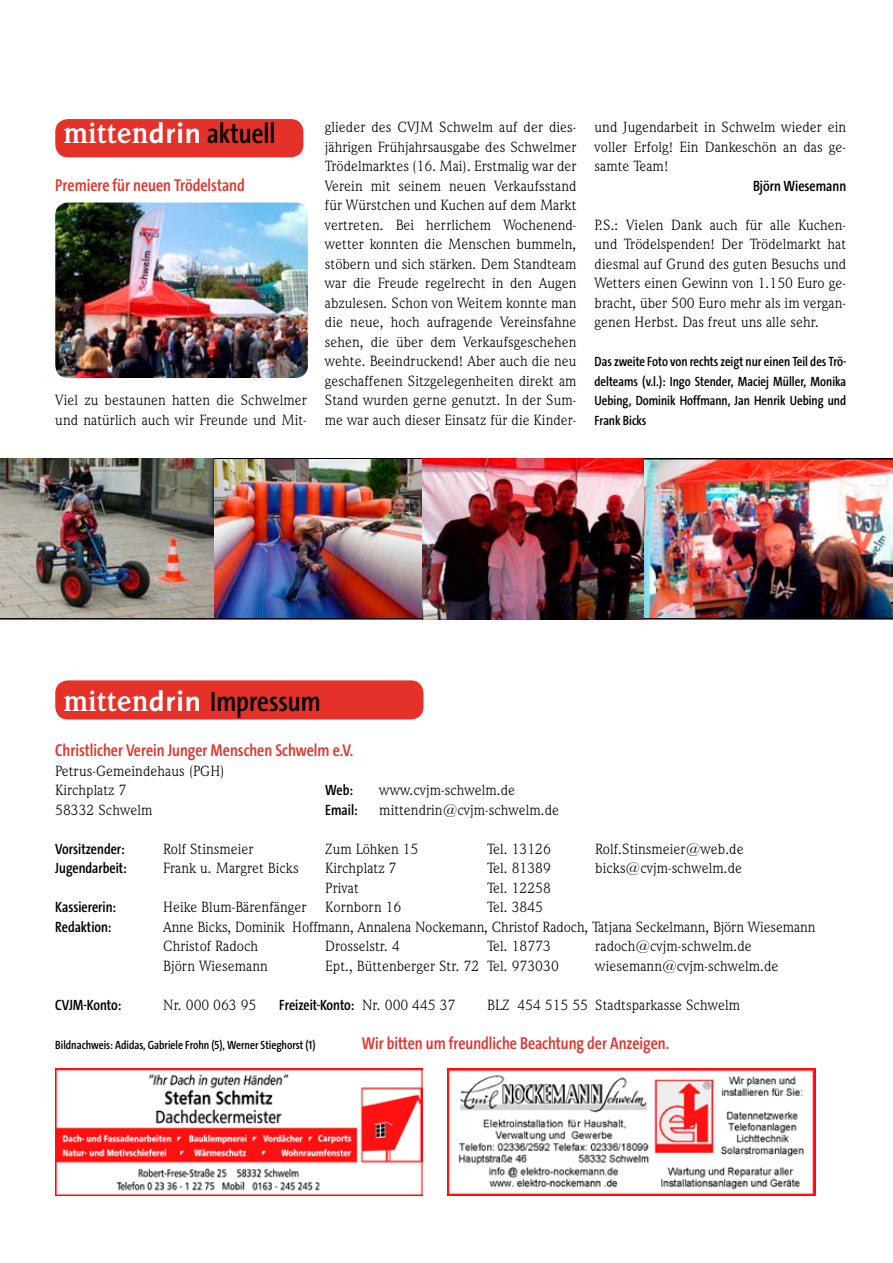
<style>
.page{position:relative;width:893px;height:1263px;background:#fff}
.page>*{position:absolute;margin:0;border:0;box-sizing:border-box;transform-origin:0 0}
.t1{font:600 28.5px "The Sans Cd OF6";color:#000}
.t2{font:600 17.25px "The Sans Cd OF6";color:#e4312a}
.t3{font:15px/19.5px "Weidemann IT Cby BT";color:#000}
.t4{font:600 15px "The Sans Cd OF6";color:#000}
.t5{font:600 13.5px/19.5px "The Sans Cd OF6";color:#000;text-align:justify}
.t6{font:600 12px "The Sans Cd OF6";color:#000}
.s1{font-family:"Weidemann IT Cby BT";font-weight:700;font-size:30px;color:#fff}
.s2{font-family:"The Sans B7";font-weight:700;color:#fff}
.s3{font-family:"Weidemann IT Cby BT";font-weight:400}
</style>
<div class="page">
<div style="left:55px;top:119px;width:248px;height:38px;background:#e4312a;border-radius:13px"></div>
<div style="left:55px;top:680px;width:368px;height:39px;background:#e4312a;border-radius:13px"></div>
<img style="left:55px;top:1068px;width:368px;height:128px">
<img style="left:448px;top:1068px;width:368px;height:128px">
<img style="left:0;top:458px;width:893px;height:162px">
<img style="left:0;top:459px;width:423px;height:159px">
<img style="left:55px;top:202px;width:253px;height:176px;border-radius:13px">
<h1 class="t1" style="left:63px;top:119px;width:214px"><span class="s1">mitten</span><span class="s2">drin</span> aktuell</h1>
<p class="t2" style="left:55px;top:176px;width:191px">Premiere für neuen Trödelstand</p>
<p class="t3" style="left:55px;top:390px;width:253px">Viel zu bestaunen hatten die Schwelmer und natürlich auch wir Freunde und Mit-</p>
<p class="t3" style="left:325px;top:117px;width:253px;text-align:justify">glieder des CVJM Schwelm auf der dies&shy;jährigen Frühjahrsausgabe des Schwelmer Trödelmarktes (16. Mai). Erstmalig war der Verein mit seinem neuen Verkaufsstand für Würstchen und Kuchen auf dem Markt vertreten. Bei herrlichem Wochenend&shy;wetter konnten die Menschen bummeln, stöbern und sich stärken. Dem Standteam war die Freude regelrecht in den Augen abzulesen. Schon von Weitem konnte man die neue, hoch aufragende Vereinsfahne sehen, die über dem Verkaufsgeschehen wehte. Beeindruckend! Aber auch die neu geschaffenen Sitzgelegenheiten direkt am Stand wurden gerne genutzt. In der Sum&shy;me war auch dieser Einsatz für die Kinder-</p>
<p class="t3" style="left:595px;top:117px;width:253px;text-align:justify">und Jugendarbeit in Schwelm wieder ein voller Erfolg! Ein Dankeschön an das ge&shy;samte Team!</p>
<p class="t4" style="left:753px;top:178px;width:95px">Björn Wiesemann</p>
<p class="t3" style="left:595px;top:214px;width:253px;text-align:justify">P.S.: Vielen Dank auch für alle Kuchen&shy;und Trödelspenden! Der Trödelmarkt hat diesmal auf Grund des guten Besuchs und Wetters einen Gewinn von 1.150 Euro ge&shy;bracht, über 500 Euro mehr als im vergan&shy;genen Herbst. Das freut uns alle sehr.</p>
<p class="t5" style="left:595px;top:352px;width:253px">Das zweite Foto von rechts zeigt nur einen Teil des Trö&shy;delteams (v.l.): Ingo Stender, Maciej Müller, Monika Uebing, Dominik Hoffmann, Jan Henrik Uebing und Frank Bicks</p>
<h1 class="t1" style="left:63px;top:687px;width:259px"><span class="s1">mitten</span><span class="s2">drin</span> Impressum</h1>
<p class="t2" style="left:55px;top:742px;width:299px">Christlicher Verein Junger Menschen Schwelm e.V.</p>
<p class="t3" style="left:55px;top:760px;width:171px">Petrus-Gemeindehaus (PGH)<br>Kirchplatz 7</p>
<p class="t4" style="left:325px;top:783px;width:29px">Web:</p>
<p class="t3" style="left:379px;top:780px;width:137px">www.cvjm-schwelm.de</p>
<p class="t3" style="left:55px;top:799px;width:99px">58332 Schwelm</p>
<p class="t4" style="left:325px;top:802px;width:34px">Email:</p>
<p class="t3" style="left:379px;top:799px;width:181px">mittendrin@cvjm-schwelm.de</p>
<p class="t4" style="left:55px;top:841px;width:71px">Vorsitzender:</p>
<p class="t3" style="left:163px;top:838px;width:92px">Rolf Stinsmeier</p>
<p class="t3" style="left:325px;top:838px;width:95px">Zum Löhken 15</p>
<p class="t3" style="left:487px;top:838px;width:65px">Tel. 13126</p>
<p class="t3" style="left:595px;top:838px;width:150px">Rolf.Stinsmeier@web.de</p>
<p class="t4" style="left:55px;top:861px;width:73px">Jugendarbeit:</p>
<p class="t3" style="left:163px;top:858px;width:137px">Frank u. Margret Bicks</p>
<p class="t3" style="left:325px;top:858px;width:73px">Kirchplatz 7</p>
<p class="t3" style="left:487px;top:858px;width:65px">Tel. 81389</p>
<p class="t3" style="left:595px;top:858px;width:148px">bicks@cvjm-schwelm.de</p>
<p class="t3" style="left:325px;top:877px;width:35px">Privat</p>
<p class="t3" style="left:487px;top:877px;width:65px">Tel. 12258</p>
<p class="t4" style="left:55px;top:900px;width:62px">Kassiererin:</p>
<p class="t3" style="left:163px;top:897px;width:240px">Heike Blum-Bärenfänger Kornborn 16</p>
<p class="t3" style="left:487px;top:897px;width:57px">Tel. 3845</p>
<p class="t4" style="left:55px;top:919px;width:58px">Redaktion:</p>
<p class="t3" style="left:163px;top:916px;width:654px">Anne Bicks, Dominik Hoffmann, Annalena Nockemann, Christof Radoch, Tatjana Seckelmann, Björn Wiesemann<br>Christof Radoch</p>
<p class="t3" style="left:325px;top:936px;width:76px">Drosselstr. 4</p>
<p class="t3" style="left:487px;top:936px;width:65px">Tel. 18773</p>
<p class="t3" style="left:595px;top:936px;width:158px">radoch@cvjm-schwelm.de</p>
<p class="t3" style="left:163px;top:955px;width:106px">Björn Wiesemann</p>
<p class="t3" style="left:325px;top:955px;width:235px">Ept., Büttenberger Str. 72 Tel. 973030</p>
<p class="t3" style="left:595px;top:955px;width:185px">wiesemann@cvjm-schwelm.de</p>
<p class="t4" style="left:55px;top:997px;width:67px">CVJM-Konto:</p>
<p class="t3" style="left:163px;top:994px;width:95px">Nr. 000 063 95</p>
<p class="t4" style="left:279px;top:997px;width:178px">Freizeit-Konto: <span class="s3">Nr. 000 445 37</span></p>
<p class="t3" style="left:487px;top:994px;width:254px">BLZ 454 515 55 Stadtsparkasse Schwelm</p>
<p class="t6" style="left:55px;top:1039px;width:262px">Bildnachweis: Adidas, Gabriele Frohn (5), Werner Stieghorst (1)</p>
<p class="t2" style="left:362px;top:1034px;width:309px">Wir bitten um freundliche Beachtung der Anzeigen.</p>
</div>
